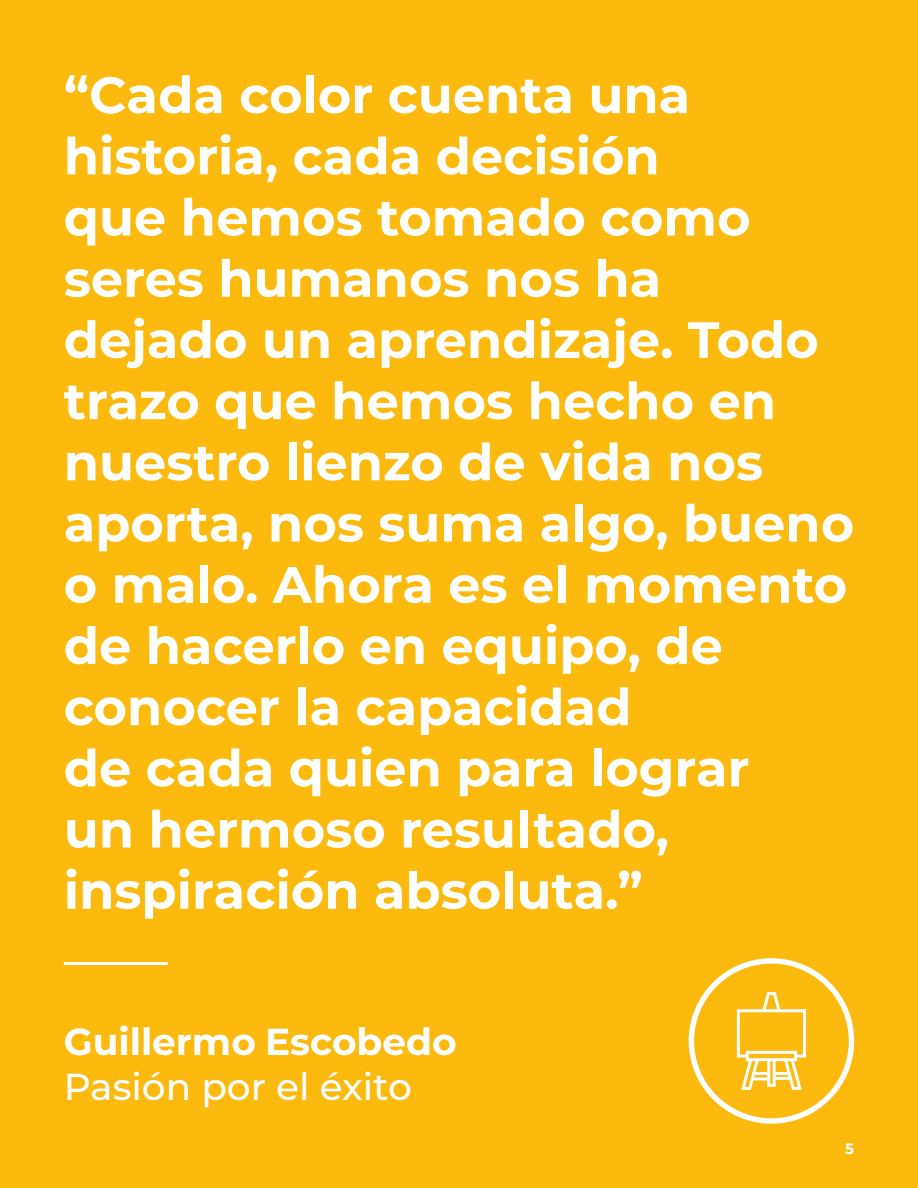
<style>
.page{position:relative;width:918px;height:1188px;background:#fbba0d}
.page>*{position:absolute;margin:0;border:0;box-sizing:border-box;transform-origin:0 0}
.t1{font:700 51px/61.2px "Montserrat";color:#fff}
.t2{font:700 37.5px "Montserrat";color:#fff}
.t3{font:500 37.5px "Montserrat";color:#fff}
.t4{font:700 15px "Montserrat";color:#fff}
</style>
<div class="page">
<hr style="left:64px;top:962px;width:104px;height:3px;background:#fff">
<svg style="left:689px;top:958px;width:165px;height:166px"></svg>
<p class="t1" style="left:64px;top:62px;width:792px">“Cada color cuenta una historia, cada decisión<br>que hemos tomado como seres humanos nos ha dejado un aprendizaje. Todo trazo que hemos hecho en nuestro lienzo de vida nos aporta, nos suma algo, bueno o malo. Ahora es el momento de hacerlo en equipo, de conocer la capacidad<br>de cada quien para lograr<br>un hermoso resultado, inspiración absoluta.”</p>
<p class="t2" style="left:64px;top:1014px;width:394px">Guillermo Escobedo</p>
<p class="t3" style="left:64px;top:1060px;width:350px">Pasión por el éxito</p>
<p class="t4" style="left:845px;top:1138px;width:10px">5</p>
</div>
